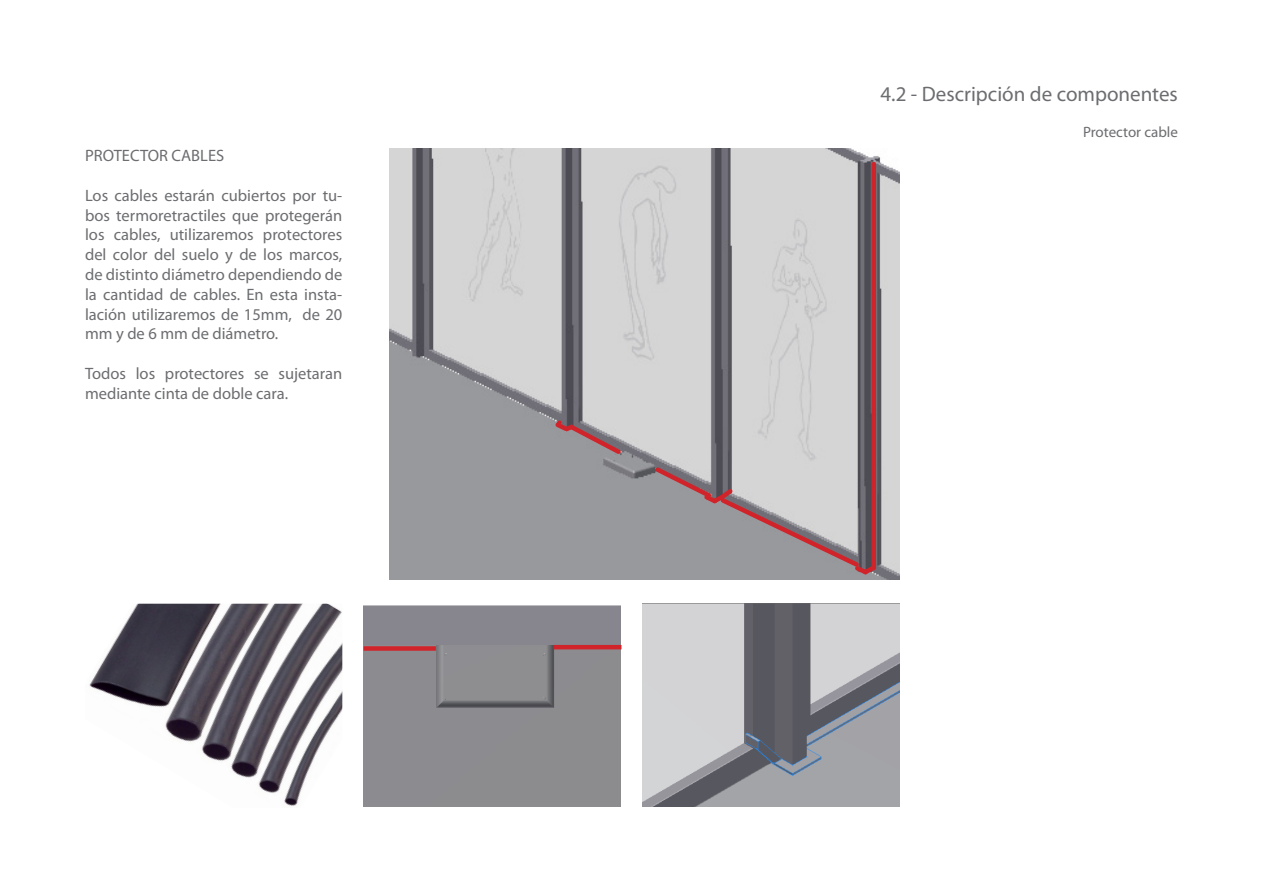
<style>
.page{position:relative;width:1263px;height:893px;background:#fff}
.page>*{position:absolute;margin:0;border:0;box-sizing:border-box;transform-origin:0 0}
.t1{font:21px "Myriad Pro";color:#6c6d70}
.t2{font:16.5px/19.8px "Myriad Pro";color:#6c6d70;text-align:justify}
.t3{font:15px "Myriad Pro";color:#6c6d70}
</style>
<div class="page">
<img style="left:389px;top:149px;width:511px;height:430px">
<img style="left:89px;top:604px;width:253px;height:202px">
<div style="left:364px;top:605px;width:257px;height:202px;background:#8c8c8f"></div>
<img style="left:642px;top:604px;width:257px;height:203px">
<div style="left:364px;top:646px;width:72px;height:5px;background:#d1232a"></div>
<hr style="left:554px;top:645px;width:67px;height:4px;background:#d1232a">
<div style="left:871px;top:164px;width:5px;height:404px;background:#d1232a"></div>
<svg style="left:552px;top:416px;width:73px;height:42px;background:#a29094"></svg>
<svg style="left:652px;top:464px;width:226px;height:114px;background:#a69ca0"></svg>
<p class="t2" style="left:85px;top:146px;width:141px">PROTECTOR CABLES</p>
<p class="t2" style="left:85px;top:185px;width:259px">Los cables estarán cubiertos por tu&shy;bos termoretractiles que protegerán los cables, utilizaremos protectores del color del suelo y de los marcos, de distinto diámetro dependiendo de la cantidad de cables. En esta insta&shy;lación utilizaremos de 15mm, de 20 mm y de 6 mm de diámetro.</p>
<p class="t2" style="left:85px;top:363px;width:259px">Todos los protectores se sujetaran mediante cinta de doble cara.</p>
<p class="t1" style="left:880px;top:81px;width:299px">4.2 - Descripción de componentes</p>
<p class="t3" style="left:1083px;top:123px;width:96px">Protector cable</p>
</div>
